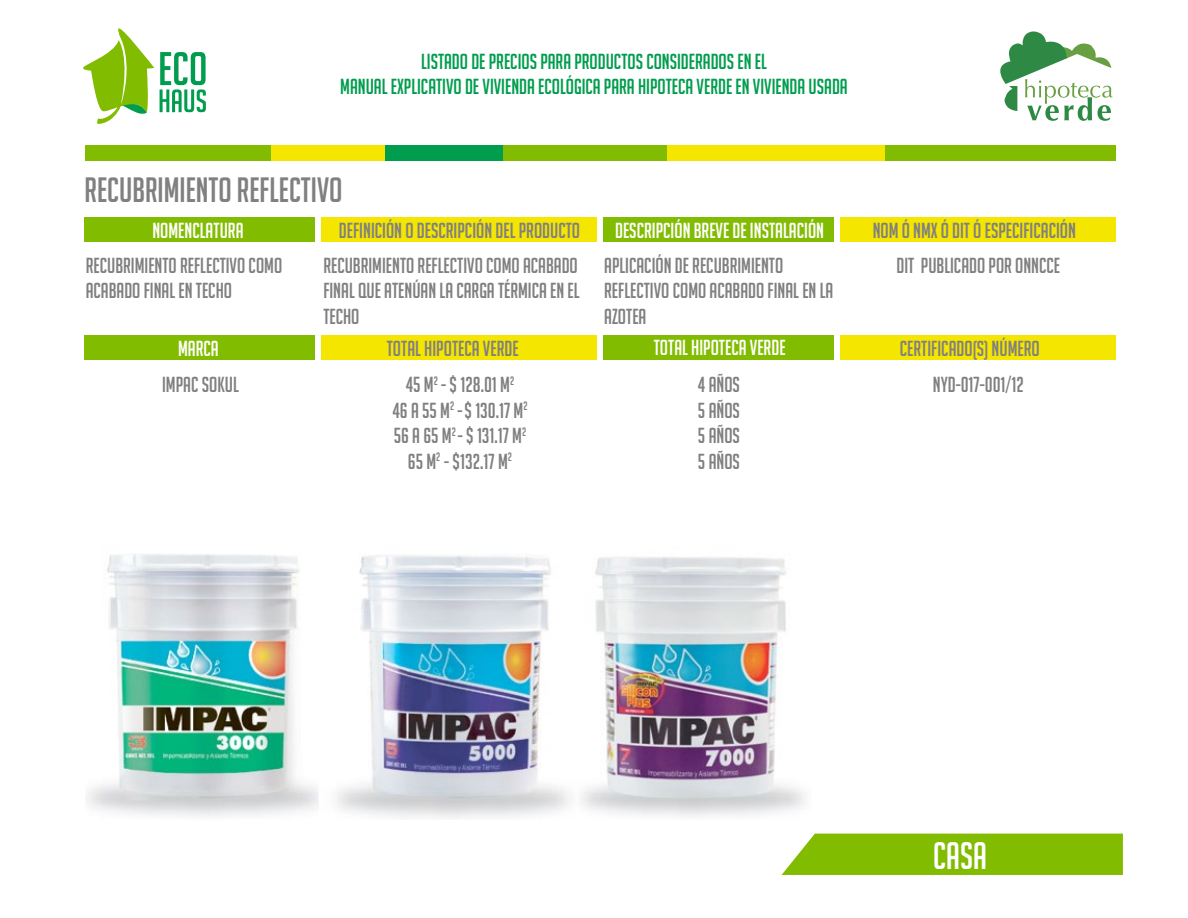
<style>
.page{position:relative;width:1188px;height:918px;background:#fff}
.page>*{position:absolute;margin:0;border:0;box-sizing:border-box;transform-origin:0 0}
.t1{font:37.5px "Big Noodle Titling";color:#fff;scale:.96 1}
.t2{font:34.35px "Big Noodle Titling";color:#808080;scale:.96 1}
.t3{font:21.3px/25.5px "Big Noodle Titling";color:#808080;scale:.96 1}
.t4{font:21.3px/25.5px "Big Noodle Titling";color:#009d4e;text-align:center;scale:.96 1}
.t5{font:21.3px "Big Noodle Titling";color:#fff;scale:.96 1}
</style>
<div class="page">
<svg style="left:782px;top:834px;width:341px;height:41px"></svg>
<div style="left:85px;top:146px;width:187px;height:15px;background:#82bc00"></div>
<div style="left:885px;top:146px;width:231px;height:15px;background:#82bc00"></div>
<div style="left:501px;top:146px;width:166px;height:15px;background:#82bc00"></div>
<div style="left:385px;top:146px;width:118px;height:15px;background:#009d4e"></div>
<div style="left:272px;top:146px;width:113px;height:15px;background:#f5e600"></div>
<div style="left:667px;top:146px;width:218px;height:15px;background:#f5e600"></div>
<div style="left:85px;top:217px;width:230px;height:24px;background:#82bc00"></div>
<div style="left:321px;top:217px;width:276px;height:24px;background:#f5e600"></div>
<div style="left:604px;top:217px;width:230px;height:24px;background:#82bc00"></div>
<div style="left:841px;top:217px;width:275px;height:24px;background:#f5e600"></div>
<div style="left:85px;top:335px;width:230px;height:25px;background:#82bc00"></div>
<div style="left:321px;top:335px;width:276px;height:25px;background:#f5e600"></div>
<div style="left:604px;top:335px;width:230px;height:25px;background:#82bc00"></div>
<div style="left:841px;top:335px;width:275px;height:25px;background:#f5e600"></div>
<svg style="left:83px;top:28px;width:71px;height:96px"></svg>
<svg style="left:160px;top:52px;width:46px;height:60px"></svg>
<svg style="left:1000px;top:31px;width:113px;height:90px"></svg>
<img style="left:87px;top:554px;width:718px;height:264px">
<p class="t4" style="left:340px;top:48px;width:530px">LISTADO DE PRECIOS PARA PRODUCTOS CONSIDERADOS EN EL<br>MANUAL EXPLICATIVO DE VIVIENDA ECOLÓGICA PARA HIPOTECA VERDE EN VIVIENDA USADA</p>
<h2 class="t2" style="left:85px;top:171px;width:270px">RECUBRIMIENTO REFLECTIVO</h2>
<p class="t5" style="left:152px;top:219px;width:96px">NOMENCLATURA</p>
<p class="t3" style="left:339px;top:218px;width:253px">DEFINICIÓN O DESCRIPCIÓN DEL PRODUCTO</p>
<p class="t5" style="left:615px;top:219px;width:219px">DESCRIPCIÓN BREVE DE INSTALACIÓN</p>
<p class="t3" style="left:873px;top:218px;width:213px">NOM Ó NMX Ó DIT Ó ESPECIFICACIÓN</p>
<p class="t3" style="left:86px;top:252px;width:206px">RECUBRIMIENTO REFLECTIVO COMO<br>ACABADO FINAL EN TECHO</p>
<p class="t3" style="left:323px;top:252px;width:269px;text-align:justify">RECUBRIMIENTO REFLECTIVO COMO ACABADO FINAL QUE ATENÚAN LA CARGA TÉRMICA EN EL TECHO</p>
<p class="t3" style="left:604px;top:252px;width:240px">APLICACIÓN DE RECUBRIMIENTO<br>REFLECTIVO COMO ACABADO FINAL EN LA<br>AZOTEA</p>
<p class="t3" style="left:896px;top:252px;width:172px">DIT PUBLICADO POR ONNCCE</p>
<p class="t5" style="left:178px;top:337px;width:44px">MARCA</p>
<p class="t3" style="left:387px;top:336px;width:139px">TOTAL HIPOTECA VERDE</p>
<p class="t5" style="left:654px;top:336px;width:139px">TOTAL HIPOTECA VERDE</p>
<p class="t3" style="left:900px;top:336px;width:147px">CERTIFICADO(S)NÚMERO</p>
<p class="t3" style="left:162px;top:372px;width:81px">IMPAC SOKUL</p>
<p class="t3" style="left:392px;top:372px;width:142px;text-align:center">45 M<sup>2</sup> - $ 128.01 M<sup>2<br></sup>46 A 55 M<sup>2</sup> -$ 130.17 M<sup>2<br></sup>56 A 65 M<sup>2</sup> - $ 131.17 M<sup>2<br></sup>65 M<sup>2</sup> - $132.17 M<sup>2</sup></p>
<p class="t3" style="left:698px;top:372px;width:45px;text-align:justify">4 AÑOS 5 AÑOS 5 AÑOS 5 AÑOS</p>
<p class="t3" style="left:933px;top:372px;width:96px">NYD-017-001/12</p>
<h1 class="t1" style="left:933px;top:836px;width:57px">CASA</h1>
</div>
